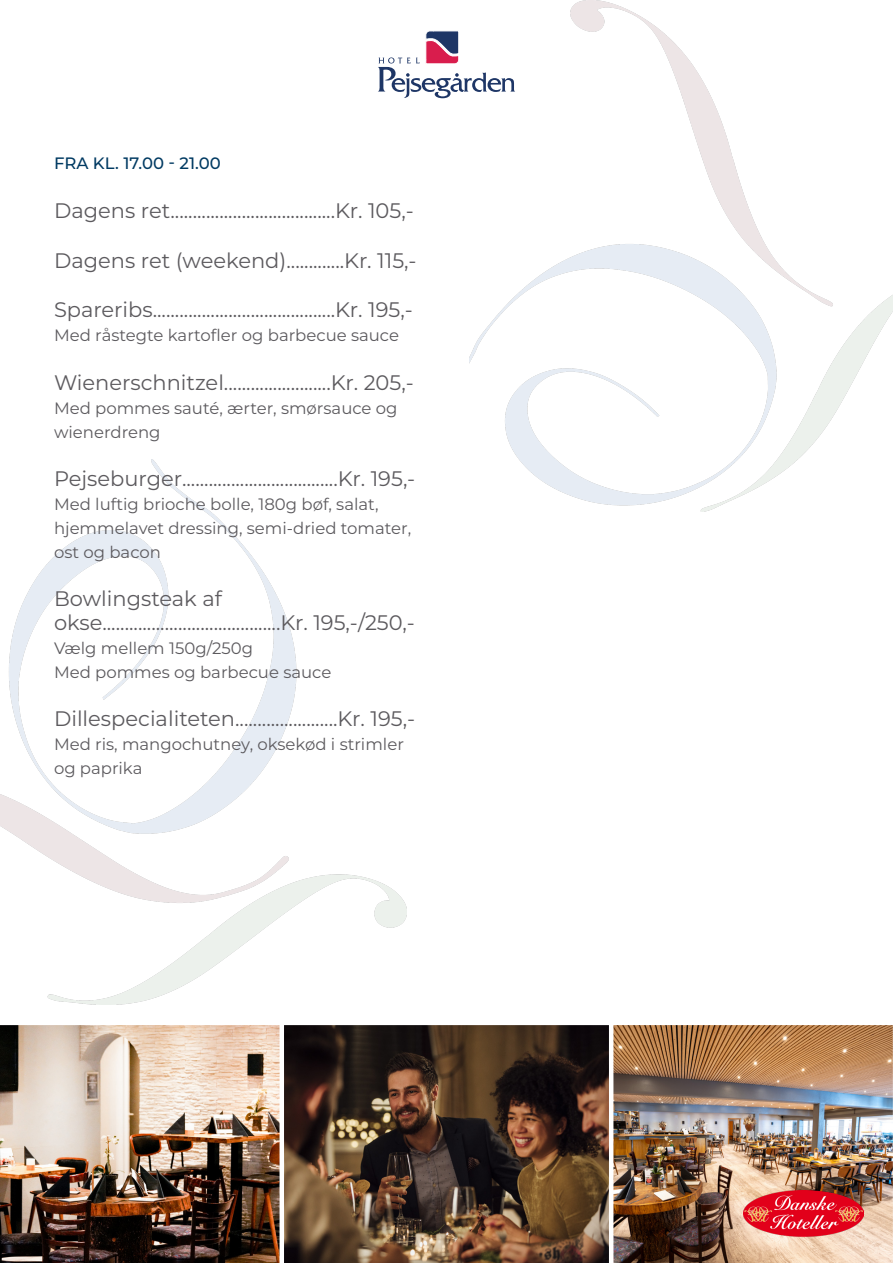
<style>
.page{position:relative;width:893px;height:1263px;background:#fff}
.page>*{position:absolute;margin:0;border:0;box-sizing:border-box;transform-origin:0 0}
.t1{font:21px "Montserrat";color:#5c5a5e}
.t2{font:16.5px/24px "Montserrat";color:#5c5a5e}
.t3{font:500 16.5px "Montserrat";color:#003a62}
</style>
<div class="page">
<img style="left:0;top:459px;width:406px;height:545px">
<img style="left:470px;top:0;width:423px;height:511px">
<img style="left:613px;top:1025px;width:280px;height:238px">
<img style="left:0;top:1025px;width:280px;height:238px">
<img style="left:284px;top:1025px;width:325px;height:238px">
<svg style="left:378px;top:30px;width:137px;height:68px"></svg>
<img style="left:743px;top:1191px;width:120px;height:48px">
<p class="t3" style="left:54px;top:152px;width:168px">FRA KL. 17.00 - 21.00</p>
<p class="t1" style="left:54px;top:196px;width:361px">Dagens ret.....................................Kr. 105,-</p>
<p class="t1" style="left:54px;top:246px;width:364px">Dagens ret (weekend).............Kr. 115,-</p>
<p class="t1" style="left:54px;top:295px;width:360px">Spareribs.........................................Kr. 195,-</p>
<p class="t2" style="left:54px;top:322px;width:347px">Med råstegte kartofler og barbecue sauce</p>
<p class="t1" style="left:54px;top:368px;width:361px">Wienerschnitzel........................Kr. 205,-</p>
<p class="t2" style="left:54px;top:396px;width:345px">Med pommes sauté, ærter, smørsauce og wienerdreng</p>
<p class="t1" style="left:54px;top:464px;width:363px">Pejseburger...................................Kr. 195,-</p>
<p class="t2" style="left:54px;top:492px;width:359px">Med luftig brioche bolle, 180g bøf, salat, hjemmelavet dressing, semi-dried tomater, ost og bacon</p>
<p class="t1" style="left:54px;top:584px;width:169px">Bowlingsteak af</p>
<p class="t1" style="left:54px;top:608px;width:362px">okse........................................Kr. 195,-/250,-</p>
<p class="t2" style="left:54px;top:636px;width:201px">Vælg mellem 150g/250g</p>
<p class="t2" style="left:54px;top:660px;width:279px">Med pommes og barbecue sauce</p>
<p class="t1" style="left:54px;top:704px;width:363px">Dillespecialiteten.......................Kr. 195,-</p>
<p class="t2" style="left:54px;top:732px;width:351px">Med ris, mangochutney, oksekød i strimler og paprika</p>
</div>
